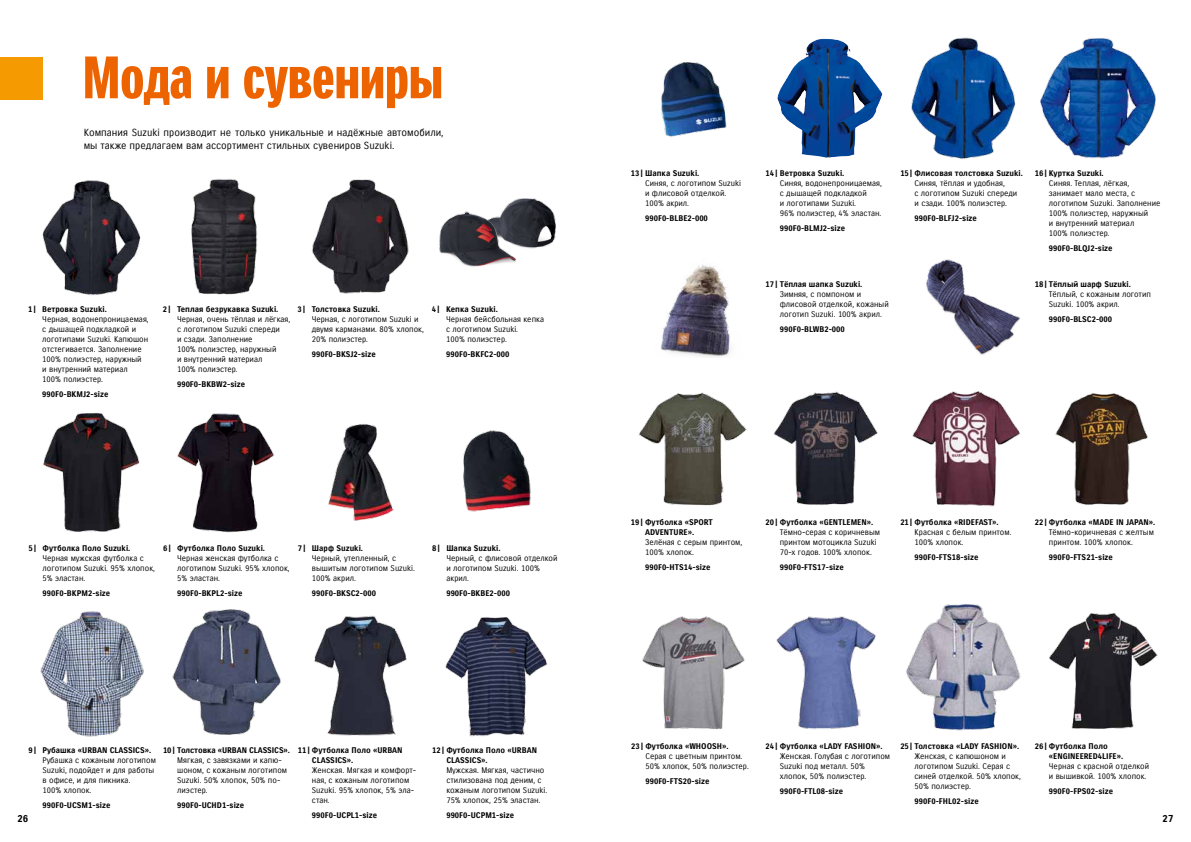
<style>
.page{position:relative;width:1191px;height:842px;background:#fff}
.page>*{position:absolute;margin:0;border:0;box-sizing:border-box;transform-origin:0 0}
.t1{font:58px "Suzuki PRO Headline";letter-spacing:-.005em;color:#ec6300}
.t2{font:10px/13px "Suzuki PRO Regular";color:#000}
.t3{font:10px "Suzuki PRO Bold";color:#000}
.t4{font:8px/10px "Suzuki PRO Regular";color:#000}
.t5{font:8px/10px "Suzuki PRO Bold";color:#000}
</style>
<div class="page">
<div style="left:0;top:57px;width:43px;height:42px;background:#f59a00"></div>
<img style="left:777px;top:39px;width:69px;height:119px">
<img style="left:911px;top:37px;width:105px;height:122px">
<img style="left:1040px;top:38px;width:116px;height:121px">
<img style="left:661px;top:62px;width:66px;height:75px">
<img style="left:42px;top:180px;width:99px;height:116px">
<img style="left:328px;top:424px;width:66px;height:97px">
<img style="left:191px;top:179px;width:67px;height:116px">
<img style="left:312px;top:179px;width:97px;height:115px">
<img style="left:463px;top:430px;width:68px;height:82px">
<img style="left:177px;top:413px;width:98px;height:120px">
<img style="left:43px;top:413px;width:97px;height:119px">
<img style="left:504px;top:198px;width:52px;height:51px">
<img style="left:439px;top:210px;width:80px;height:57px">
<img style="left:40px;top:611px;width:104px;height:126px">
<img style="left:172px;top:609px;width:109px;height:126px">
<img style="left:445px;top:617px;width:103px;height:120px">
<img style="left:314px;top:615px;width:93px;height:121px">
<img style="left:661px;top:265px;width:70px;height:92px">
<img style="left:926px;top:259px;width:94px;height:96px">
<img style="left:1055px;top:393px;width:93px;height:112px">
<img style="left:642px;top:616px;width:103px;height:113px">
<img style="left:912px;top:391px;width:108px;height:116px">
<img style="left:773px;top:391px;width:105px;height:114px">
<img style="left:638px;top:392px;width:109px;height:114px">
<img style="left:906px;top:604px;width:115px;height:127px">
<img style="left:776px;top:616px;width:100px;height:114px">
<img style="left:1049px;top:613px;width:109px;height:116px">
<h1 class="t1" style="left:83px;top:43px;width:362px">Мода и сувениры</h1>
<p class="t2" style="left:84px;top:126px;width:361px">Компания Suzuki производит не только уникальные и надёжные автомобили, мы также предлагаем вам ассортимент стильных сувениров Suzuki.</p>
<p class="t5" style="left:28px;top:304px;width:80px">1 | Ветровка Suzuki.</p>
<p class="t4" style="left:42px;top:314px;width:108px">Черная, водонепроницаемая, с дышащей подкладкой и логотипами Suzuki. Капюшон отстегивается. Заполнение<br>100% полиэстер, наружный<br>и внутренний материал<br>100% полиэстер.</p>
<p class="t5" style="left:42px;top:389px;width:68px">990F0-BKMJ2-size</p>
<p class="t5" style="left:163px;top:304px;width:117px">2 | Теплая безрукавка Suzuki.</p>
<p class="t4" style="left:177px;top:314px;width:115px">Черная, очень тёплая и лёгкая, с логотипом Suzuki спереди<br>и сзади. Заполнение<br>100% полиэстер, наружный<br>и внутренний материал<br>100% полиэстер.</p>
<p class="t5" style="left:177px;top:379px;width:69px">990F0-BKBW2-size</p>
<p class="t5" style="left:297px;top:304px;width:84px">3 | Толстовка Suzuki.</p>
<p class="t4" style="left:312px;top:314px;width:114px">Черная, с логотипом Suzuki и двумя карманами. 80% хлопок,<br>20% полиэстер.</p>
<p class="t5" style="left:312px;top:349px;width:66px">990F0-BKSJ2-size</p>
<p class="t5" style="left:432px;top:304px;width:67px">4 | Кепка Suzuki.</p>
<p class="t4" style="left:446px;top:314px;width:100px">Черная бейсбольная кепка с логотипом Suzuki.<br>100% полиэстер.</p>
<p class="t5" style="left:446px;top:349px;width:65px">990F0-BKFC2-000</p>
<p class="t5" style="left:28px;top:543px;width:103px">5 | Футболка Поло Suzuki.</p>
<p class="t4" style="left:43px;top:553px;width:114px">Черная мужская футболка с логотипом Suzuki. 95% хлопок,<br>5% эластан.</p>
<p class="t5" style="left:43px;top:588px;width:69px">990F0-BKPM2-size</p>
<p class="t5" style="left:163px;top:543px;width:103px">6 | Футболка Поло Suzuki.</p>
<p class="t4" style="left:177px;top:553px;width:114px">Черная женская футболка с логотипом Suzuki. 95% хлопок,<br>5% эластан.</p>
<p class="t5" style="left:177px;top:588px;width:67px">990F0-BKPL2-size</p>
<p class="t5" style="left:298px;top:543px;width:67px">7 | Шарф Suzuki.</p>
<p class="t4" style="left:312px;top:553px;width:105px">Черный, утепленный, с вышитым логотипом Suzuki.<br>100% акрил.</p>
<p class="t5" style="left:312px;top:588px;width:66px">990F0-BKSC2-000</p>
<p class="t5" style="left:432px;top:543px;width:70px">8 | Шапка Suzuki.</p>
<p class="t4" style="left:446px;top:553px;width:113px">Черный, с флисовой отделкой и логотипом Suzuki. 100% акрил.</p>
<p class="t5" style="left:446px;top:588px;width:65px">990F0-BKBE2-000</p>
<p class="t5" style="left:28px;top:746px;width:124px">9 | Рубашка «URBAN CLASSICS».</p>
<p class="t4" style="left:43px;top:756px;width:115px">Рубашка с кожаным логотипом<br>Suzuki, подойдет и для работы в офисе, и для пикника.<br>100% хлопок.</p>
<p class="t5" style="left:43px;top:801px;width:69px">990F0-UCSM1-size</p>
<p class="t3" style="left:18px;top:812px;width:12px">26</p>
<p class="t5" style="left:163px;top:746px;width:128px">10 | Толстовка «URBAN CLASSICS».</p>
<p class="t4" style="left:177px;top:756px;width:111px">Мягкая, с завязками и капю&shy;шоном, с кожаным логотипом<br>Suzuki. 50% хлопок, 50% по&shy;лиэстер.</p>
<p class="t5" style="left:177px;top:801px;width:69px">990F0-UCHD1-size</p>
<p class="t5" style="left:312px;top:746px;width:92px;text-indent:-14px">11 | Футболка Поло «URBAN<br>CLASSICS».</p>
<p class="t4" style="left:312px;top:766px;width:106px">Женская. Мягкая и комфорт&shy;ная, с кожаным логотипом<br>Suzuki. 95% хлопок, 5% эла&shy;стан.</p>
<p class="t5" style="left:312px;top:811px;width:67px">990F0-UCPL1-size</p>
<p class="t5" style="left:446px;top:746px;width:92px;text-indent:-14px">12 | Футболка Поло «URBAN<br>CLASSICS».</p>
<p class="t4" style="left:446px;top:766px;width:102px">Мужская. Мягкая, частично стилизована под деним, с кожаным логотипом Suzuki.<br>75% хлопок, 25% эластан.</p>
<p class="t5" style="left:446px;top:811px;width:69px">990F0-UCPM1-size</p>
<p class="t5" style="left:631px;top:168px;width:70px">13 | Шапка Suzuki.</p>
<p class="t4" style="left:645px;top:178px;width:97px">Синяя, с логотипом Suzuki и флисовой отделкой.<br>100% акрил.</p>
<p class="t5" style="left:645px;top:213px;width:64px">990F0-BLBE2-000</p>
<p class="t5" style="left:765px;top:169px;width:80px">14 | Ветровка Suzuki.</p>
<p class="t4" style="left:780px;top:179px;width:104px">Синяя, водонепроницаемая, с дышащей подкладкой<br>и логотипами Suzuki.<br>96% полиэстер, 4% эластан.</p>
<p class="t5" style="left:780px;top:224px;width:67px">990F0-BLMJ2-size</p>
<p class="t5" style="left:900px;top:169px;width:124px">15 | Флисовая толстовка Suzuki.</p>
<p class="t4" style="left:914px;top:179px;width:104px">Синяя, тёплая и удобная,<br>с логотипом Suzuki спереди и сзади. 100% полиэстер.</p>
<p class="t5" style="left:914px;top:214px;width:64px">990F0-BLFJ2-size</p>
<p class="t5" style="left:765px;top:279px;width:98px">17 | Тёплая шапка Suzuki.</p>
<p class="t4" style="left:780px;top:289px;width:110px">Зимняя, с помпоном и флисовой отделкой, кожаный логотип Suzuki. 100% акрил.</p>
<p class="t5" style="left:780px;top:324px;width:67px">990F0-BLWB2-000</p>
<p class="t5" style="left:1034px;top:169px;width:70px">16 | Куртка Suzuki.</p>
<p class="t4" style="left:1049px;top:179px;width:113px">Синяя. Теплая, лёгкая, занимает мало места, с логотипом Suzuki. Заполнение<br>100% полиэстер, наружный<br>и внутренний материал<br>100% полиэстер.</p>
<p class="t5" style="left:1049px;top:244px;width:65px">990F0-BLQJ2-size</p>
<p class="t5" style="left:1034px;top:279px;width:98px">18 | Тёплый шарф Suzuki.</p>
<p class="t4" style="left:1049px;top:289px;width:104px">Тёплый, с кожаным логотип<br>Suzuki. 100% акрил.</p>
<p class="t5" style="left:1049px;top:314px;width:65px">990F0-BLSC2-000</p>
<p class="t5" style="left:631px;top:517px;width:83px;text-align:center">19 | Футболка «SPORT<br>ADVENTURE».</p>
<p class="t4" style="left:645px;top:537px;width:99px">Зелёная с серым принтом,<br>100% хлопок.</p>
<p class="t5" style="left:645px;top:562px;width:67px">990F0-HTS14-size</p>
<p class="t5" style="left:765px;top:517px;width:109px">20 | Футболка «GENTLEMEN».</p>
<p class="t4" style="left:780px;top:527px;width:102px">Тёмно-серая с коричневым принтом мотоцикла Suzuki<br>70-х годов. 100% хлопок.</p>
<p class="t5" style="left:780px;top:562px;width:65px">990F0-FTS17-size</p>
<p class="t5" style="left:900px;top:517px;width:100px">21 | Футболка «RIDEFAST».</p>
<p class="t4" style="left:914px;top:527px;width:98px">Красная с белым принтом.<br>100% хлопок.</p>
<p class="t5" style="left:914px;top:552px;width:65px">990F0-FTS18-size</p>
<p class="t5" style="left:1034px;top:517px;width:122px">22 | Футболка «MADE IN JAPAN».</p>
<p class="t4" style="left:1049px;top:527px;width:107px">Тёмно-коричневая с желтым принтом. 100% хлопок.</p>
<p class="t5" style="left:1049px;top:552px;width:65px">990F0-FTS21-size</p>
<p class="t5" style="left:631px;top:741px;width:99px">23 | Футболка «WHOOSH».</p>
<p class="t4" style="left:645px;top:751px;width:105px">Серая с цветным принтом.<br>50% хлопок, 50% полиэстер.</p>
<p class="t5" style="left:645px;top:776px;width:65px">990F0-FTS20-size</p>
<p class="t5" style="left:765px;top:741px;width:118px">24 | Футболка «LADY FASHION».</p>
<p class="t4" style="left:780px;top:751px;width:112px">Женская. Голубая с логотипом<br>Suzuki под металл. 50% хлопок, 50% полиэстер.</p>
<p class="t5" style="left:780px;top:786px;width:65px">990F0-FTL08-size</p>
<p class="t5" style="left:900px;top:741px;width:120px">25 | Толстовка «LADY FASHION».</p>
<p class="t4" style="left:914px;top:751px;width:108px">Женская, с капюшоном и логотипом Suzuki. Серая с синей отделкой. 50% хлопок,<br>50% полиэстер.</p>
<p class="t5" style="left:914px;top:796px;width:66px">990F0-FHL02-size</p>
<p class="t5" style="left:1049px;top:741px;width:76px;text-indent:-14px">26 | Футболка Поло «ENGINEERED4LIFE».</p>
<p class="t4" style="left:1049px;top:761px;width:102px">Черная с красной отделкой и вышивкой. 100% хлопок.</p>
<p class="t5" style="left:1049px;top:786px;width:66px">990F0-FPS02-size</p>
<p class="t3" style="left:1162px;top:812px;width:12px">27</p>
</div>
